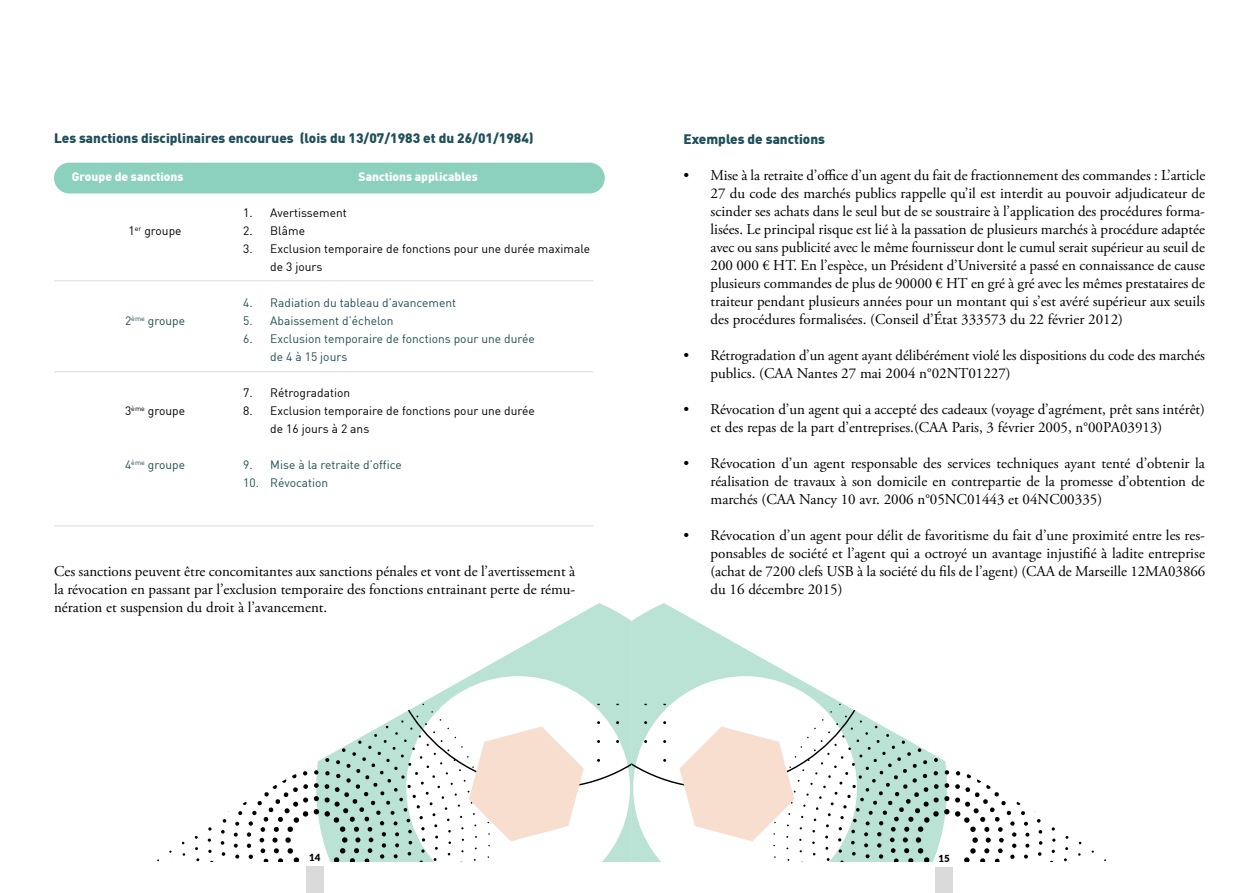
<style>
.page{position:relative;width:1259px;height:893px;background:#fff}
.page>*{position:absolute;margin:0;border:0;box-sizing:border-box;transform-origin:0 0}
.t1{font:15px/18px "Adobe Garamond Pro";color:#000;text-align:justify}
.t2{font:900 13.5px "DIN";color:#1f4f59}
.t3{font:12px/18px "DIN";color:#000}
.t4{font:12px/18px "DIN";color:#1f4f59}
.t5{font:900 12px "DIN";color:#fff}
.t6{font:900 9.75px "Lato";color:#000}
</style>
<div class="page">
<div style="left:306px;top:867px;width:17px;height:26px;background:#dadada"></div>
<div style="left:935px;top:868px;width:17px;height:25px;background:#dadada"></div>
<div style="left:54px;top:163px;width:551px;height:30px;background:#8cd1bd;border-radius:15px"></div>
<hr style="left:54px;top:280px;width:539px;height:1px;background:#dadada">
<hr style="left:54px;top:371px;width:539px;height:1px;background:#dadada">
<hr style="left:54px;top:526px;width:539px;height:1px;background:#dadada">
<svg style="left:511px;top:789px;width:120px;height:73px"></svg>
<svg style="left:182px;top:724px;width:269px;height:138px"></svg>
<svg style="left:384px;top:603px;width:247px;height:186px"></svg>
<svg style="left:469px;top:726px;width:115px;height:115px"></svg>
<svg style="left:631px;top:789px;width:30px;height:73px"></svg>
<svg style="left:812px;top:724px;width:269px;height:138px"></svg>
<svg style="left:631px;top:603px;width:248px;height:186px"></svg>
<svg style="left:679px;top:726px;width:115px;height:115px"></svg>
<p class="t2" style="left:54px;top:129px;width:481px">Les sanctions disciplinaires encourues (lois du 13/07/1983 et du 26/01/1984)</p>
<p class="t2" style="left:683px;top:130px;width:143px">Exemples de sanctions</p>
<p class="t1" style="left:710px;top:167px;width:496px;text-indent:-27px">• Mise à la retraite d’office d’un agent du fait de fractionnement des commandes : L’article 27 du code des marchés publics rappelle qu’il est interdit au pouvoir adjudicateur de scinder ses achats dans le seul but de se soustraire à l’application des procédures forma&shy;lisées. Le principal risque est lié à la passation de plusieurs marchés à procédure adaptée avec ou sans publicité avec le même fournisseur dont le cumul serait supérieur au seuil de 200 000 € HT. En l’espèce, un Président d’Université a passé en connaissance de cause plusieurs commandes de plus de 90000 € HT en gré à gré avec les mêmes prestataires de traiteur pendant plusieurs années pour un montant qui s’est avéré supérieur aux seuils des procédures formalisées. (Conseil d’État 333573 du 22 février 2012)</p>
<p class="t1" style="left:710px;top:347px;width:496px;text-indent:-27px">• Rétrogradation d’un agent ayant délibérément violé les dispositions du code des marchés publics. (CAA Nantes 27 mai 2004 n°02NT01227)</p>
<p class="t1" style="left:710px;top:401px;width:496px;text-indent:-27px">• Révocation d’un agent qui a accepté des cadeaux (voyage d’agrément, prêt sans intérêt) et des repas de la part d’entreprises.(CAA Paris, 3 février 2005, n°00PA03913)</p>
<p class="t1" style="left:710px;top:455px;width:496px;text-indent:-27px">• Révocation d’un agent responsable des services techniques ayant tenté d’obtenir la réalisation de travaux à son domicile en contrepartie de la promesse d’obtention de marchés (CAA Nancy 10 avr. 2006 n°05NC01443 et 04NC00335)</p>
<p class="t1" style="left:710px;top:527px;width:496px;text-indent:-27px">• Révocation d’un agent pour délit de favoritisme du fait d’une proximité entre les res&shy;ponsables de société et l’agent qui a octroyé un avantage injustifié à ladite entreprise (achat de 7200 clefs USB à la société du fils de l’agent) (CAA de Marseille 12MA03866 du 16 décembre 2015)</p>
<p class="t5" style="left:358px;top:168px;width:121px">Sanctions applicables</p>
<p class="t5" style="left:72px;top:168px;width:113px">Groupe de sanctions</p>
<p class="t3" style="left:243px;top:203px;width:105px">1. Avertissement</p>
<p class="t3" style="left:243px;top:221px;width:63px">2. Blâme</p>
<p class="t3" style="left:270px;top:239px;width:321px;text-indent:-27px">3. Exclusion temporaire de fonctions pour une durée maximale de 3 jours</p>
<p class="t4" style="left:243px;top:293px;width:214px">4. Radiation du tableau d’avancement</p>
<p class="t4" style="left:243px;top:311px;width:152px">5. Abaissement d’échelon</p>
<p class="t4" style="left:270px;top:329px;width:266px;text-indent:-27px">6. Exclusion temporaire de fonctions pour une durée de 4 à 15 jours</p>
<p class="t3" style="left:243px;top:383px;width:108px">7. Rétrogradation</p>
<p class="t3" style="left:270px;top:401px;width:266px;text-indent:-27px">8. Exclusion temporaire de fonctions pour une durée de 16 jours à 2 ans</p>
<p class="t4" style="left:243px;top:455px;width:160px">9. Mise à la retraite d’office</p>
<p class="t4" style="left:243px;top:473px;width:86px">10. Révocation</p>
<p class="t3" style="left:128px;top:221px;width:55px">1<sup>er</sup> groupe</p>
<p class="t4" style="left:125px;top:311px;width:61px">2<sup>ème</sup> groupe</p>
<p class="t3" style="left:125px;top:401px;width:61px">3<sup>ème</sup> groupe</p>
<p class="t4" style="left:125px;top:455px;width:61px">4<sup>ème</sup> groupe</p>
<p class="t1" style="left:54px;top:563px;width:523px">Ces sanctions peuvent être concomitantes aux sanctions pénales et vont de l’avertissement à la révocation en passant par l’exclusion temporaire des fonctions entrainant perte de rému&shy;nération et suspension du droit à l’avancement.</p>
<p class="t6" style="left:309px;top:850px;width:13px">14</p>
<p class="t6" style="left:938px;top:851px;width:13px">15</p>
</div>
